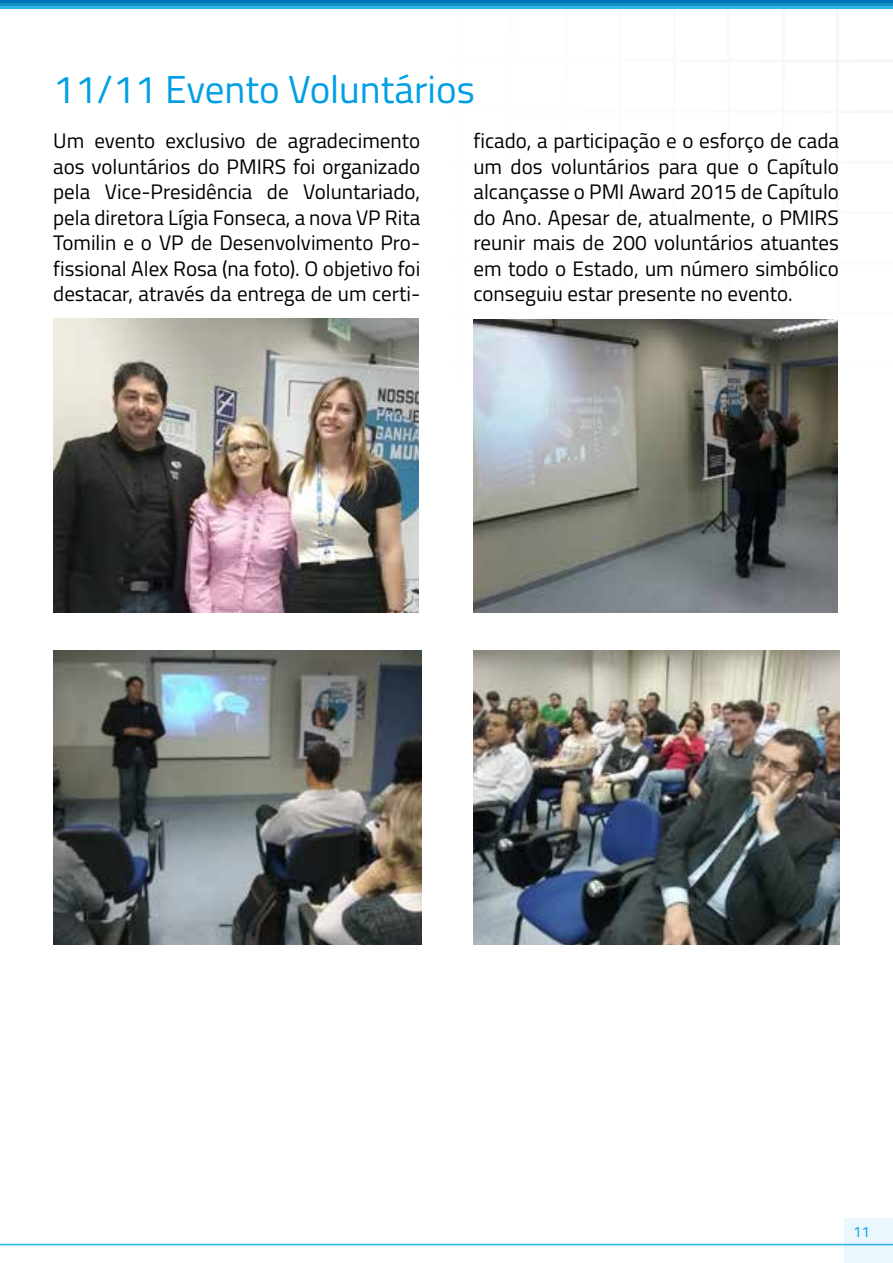
<style>
.page{position:relative;width:893px;height:1263px;background:#fff}
.page>*{position:absolute;margin:0;border:0;box-sizing:border-box;transform-origin:0 0}
.t1{font:39px "Titillium Web";color:#009fe3}
.t2{font:21px/25.5px "Titillium Web";color:#000;text-align:justify}
.t3{font:15px "Titillium Web";color:#009fe3}
</style>
<div class="page">
<div style="left:845px;top:1218px;width:48px;height:45px;background:#eaf7fc"></div>
<hr style="left:0;top:1244px;width:893px;height:1px;background:#2fb4e9">
<hr style="left:0;top:0;width:893px;height:3px;background:#0072bb">
<hr style="left:0;top:3px;width:893px;height:3px;background:#1092c4">
<hr style="left:0;top:6px;width:893px;height:3px;background:#2fb4e9">
<img style="left:54px;top:651px;width:367px;height:294px">
<img style="left:473px;top:651px;width:367px;height:294px">
<img style="left:53px;top:319px;width:366px;height:293px">
<img style="left:474px;top:319px;width:363px;height:293px">
<h1 class="t1" style="left:53px;top:61px;width:423px">11/11 Evento Voluntários</h1>
<p class="t2" style="left:53px;top:127px;width:368px">Um evento exclusivo de agradecimento aos voluntários do PMIRS foi organizado pela Vice-Presidência de Voluntariado, pela diretora Lígia Fonseca, a nova VP Rita Tomilin e o VP de Desenvolvimento Pro&shy;fissional Alex Rosa (na foto). O objetivo foi destacar, através da entrega de um certi-</p>
<p class="t2" style="left:473px;top:127px;width:367px">ficado, a participação e o esforço de cada um dos voluntários para que o Capítulo alcançasse o PMI Award 2015 de Capítulo do Ano. Apesar de, atualmente, o PMIRS reunir mais de 200 voluntários atuantes em todo o Estado, um número simbólico conseguiu estar presente no evento.</p>
<p class="t3" style="left:853px;top:1220px;width:18px">11</p>
</div>
